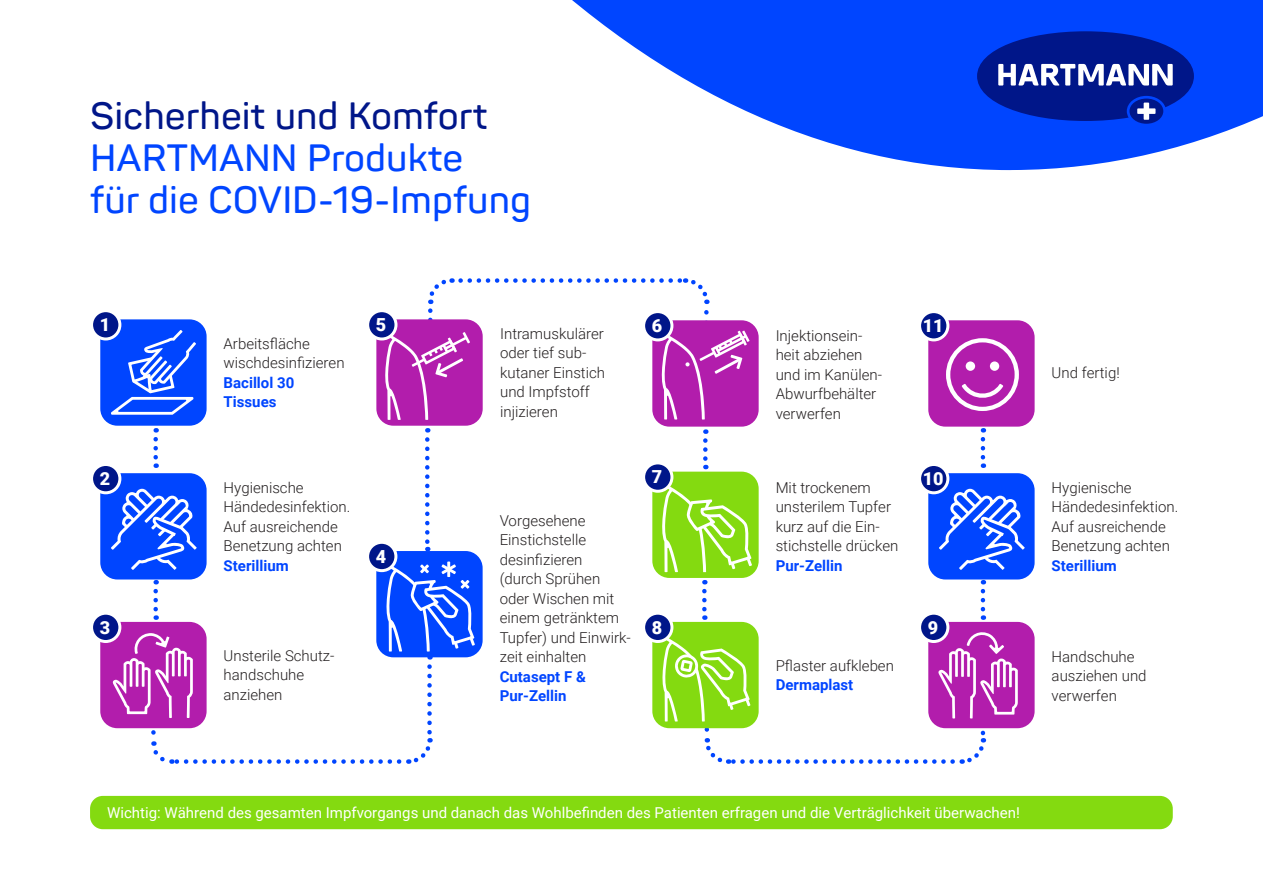
<style>
.page{position:relative;width:1263px;height:893px;background:#fff}
.page>*{position:absolute;margin:0;border:0;box-sizing:border-box;transform-origin:0 0}
.t1{font:600 37.5px/42px "Panton";color:#0045ff}
.t2{font:900 18px "Roboto";color:#fff}
.PH__Fließtext{font:300 15px/19.5px "Roboto";color:#231f20}
.PH__Fließtext-2{font:15px "Roboto";color:#fff}
.PH__Fließtext-3{font:700 15px/19.5px "Roboto";color:#0045ff}
.s1{color:#001689}
.s2{font-weight:700;color:#0045ff}
</style>
<div class="page">
<svg style="left:407px;top:667px;width:26px;height:97px"></svg>
<svg style="left:151px;top:741px;width:248px;height:23px"></svg>
<svg style="left:572px;top:0;width:691px;height:170px;fill:#0045ff"></svg>
<svg style="left:1129px;top:99px;width:34px;height:25px"></svg>
<svg style="left:977px;top:31px;width:217px;height:90px;background:#1d3aae"></svg>
<div style="left:100px;top:622px;width:107px;height:106px;background:#b21dac;border-radius:17px"></div>
<div style="left:92px;top:613px;width:28px;height:28px;background:#001689;border-radius:50%"></div>
<div style="left:90px;top:612px;width:31px;height:31px;border:3px solid #fff;border-radius:50%"></div>
<div style="left:100px;top:473px;width:107px;height:106px;background:#0045ff;border-radius:17px"></div>
<div style="left:928px;top:473px;width:106px;height:106px;background:#0045ff;border-radius:17px"></div>
<div style="left:92px;top:464px;width:28px;height:29px;background:#001689;border-radius:50%"></div>
<div style="left:90px;top:463px;width:31px;height:31px;border:3px solid #fff;border-radius:50%"></div>
<div style="left:919px;top:464px;width:29px;height:29px;background:#001689;border-radius:50%"></div>
<div style="left:918px;top:463px;width:31px;height:31px;border:3px solid #fff;border-radius:50%"></div>
<div style="left:100px;top:319px;width:107px;height:107px;background:#0045ff;border-radius:17px"></div>
<div style="left:92px;top:311px;width:28px;height:28px;background:#001689;border-radius:50%"></div>
<div style="left:90px;top:309px;width:31px;height:31px;border:3px solid #fff;border-radius:50%"></div>
<div style="left:928px;top:622px;width:106px;height:106px;background:#b21dac;border-radius:17px"></div>
<div style="left:919px;top:613px;width:29px;height:28px;background:#001689;border-radius:50%"></div>
<div style="left:918px;top:612px;width:31px;height:31px;border:3px solid #fff;border-radius:50%"></div>
<div style="left:928px;top:320px;width:106px;height:107px;background:#b21dac;border-radius:17px"></div>
<div style="left:919px;top:312px;width:29px;height:28px;background:#001689;border-radius:50%"></div>
<div style="left:918px;top:310px;width:31px;height:31px;border:3px solid #fff;border-radius:50%"></div>
<svg style="left:428px;top:278px;width:25px;height:41px"></svg>
<svg style="left:460px;top:278px;width:250px;height:26px"></svg>
<svg style="left:703px;top:440px;width:5px;height:29px"></svg>
<svg style="left:981px;top:439px;width:4px;height:29px"></svg>
<svg style="left:425px;top:439px;width:4px;height:112px"></svg>
<svg style="left:153px;top:439px;width:5px;height:29px"></svg>
<svg style="left:981px;top:591px;width:4px;height:29px"></svg>
<svg style="left:702px;top:591px;width:5px;height:29px"></svg>
<svg style="left:153px;top:591px;width:5px;height:29px"></svg>
<svg style="left:111px;top:330px;width:85px;height:85px"></svg>
<svg style="left:111px;top:489px;width:86px;height:81px"></svg>
<svg style="left:939px;top:489px;width:86px;height:81px"></svg>
<svg style="left:113px;top:633px;width:80px;height:99px"></svg>
<svg style="left:946px;top:338px;width:73px;height:73px"></svg>
<div style="left:90px;top:796px;width:1083px;height:33px;background:#84da10;border-radius:13px"></div>
<div style="left:376px;top:551px;width:107px;height:106px;background:#0045ff;border-radius:17px"></div>
<hr style="left:447px;top:561px;width:3px;height:16px;background:#fff">
<svg style="left:383px;top:563px;width:92px;height:97px"></svg>
<div style="left:368px;top:542px;width:28px;height:29px;background:#001689;border-radius:50%"></div>
<div style="left:366px;top:541px;width:31px;height:31px;border:3px solid #fff;border-radius:50%"></div>
<div style="left:652px;top:472px;width:107px;height:106px;background:#84da10;border-radius:17px"></div>
<svg style="left:661px;top:483px;width:91px;height:89px"></svg>
<div style="left:644px;top:463px;width:28px;height:28px;background:#001689;border-radius:50%"></div>
<div style="left:642px;top:461px;width:31px;height:32px;border:3px solid #fff;border-radius:50%"></div>
<div style="left:376px;top:319px;width:107px;height:107px;background:#b21dac;border-radius:17px"></div>
<svg style="left:382px;top:327px;width:88px;height:93px"></svg>
<div style="left:368px;top:311px;width:28px;height:28px;background:#001689;border-radius:50%"></div>
<div style="left:366px;top:309px;width:31px;height:31px;border:3px solid #fff;border-radius:50%"></div>
<div style="left:652px;top:320px;width:107px;height:107px;background:#b21dac;border-radius:17px"></div>
<svg style="left:659px;top:312px;width:90px;height:107px"></svg>
<div style="left:644px;top:312px;width:28px;height:28px;background:#001689;border-radius:50%"></div>
<div style="left:642px;top:310px;width:31px;height:31px;border:3px solid #fff;border-radius:50%"></div>
<div style="left:652px;top:622px;width:107px;height:106px;background:#84da10;border-radius:17px"></div>
<svg style="left:659px;top:629px;width:359px;height:135px"></svg>
<div style="left:644px;top:613px;width:28px;height:28px;background:#001689;border-radius:50%"></div>
<div style="left:642px;top:612px;width:31px;height:31px;border:3px solid #fff;border-radius:50%"></div>
<p class="t1" style="left:90px;top:95px;width:442px"><span class="s1">Sicherheit und Komfort<br></span>HARTMANN Produkte<br>für die COVID-19-Impfung</p>
<p class="t2" style="left:100px;top:312px;width:12px">1</p>
<p class="PH__Fließtext" style="left:224px;top:333px;width:122px">Arbeitsfläche wischdesinfizieren</p>
<p class="PH__Fließtext-3" style="left:224px;top:372px;width:72px">Bacillol 30<br>Tissues</p>
<p class="t2" style="left:376px;top:312px;width:12px">5</p>
<p class="t2" style="left:652px;top:313px;width:12px">6</p>
<p class="PH__Fließtext" style="left:500px;top:323px;width:106px">Intramuskulärer oder tief sub&shy;kutaner Einstich und Impfstoff injizieren</p>
<p class="PH__Fließtext" style="left:776px;top:325px;width:108px">Injektionsein&shy;heit abziehen und im Kanülen-<br>Abwurfbehälter verwerfen</p>
<p class="t2" style="left:923px;top:313px;width:22px">11</p>
<p class="t2" style="left:652px;top:464px;width:12px">7</p>
<p class="t2" style="left:100px;top:466px;width:12px">2</p>
<p class="t2" style="left:923px;top:466px;width:22px">10</p>
<p class="PH__Fließtext" style="left:776px;top:477px;width:124px">Mit trockenem unsterilem Tupfer kurz auf die Ein&shy;stichstelle drücken<br><span class="s2">Pur-Zellin</span></p>
<p class="PH__Fließtext" style="left:224px;top:477px;width:128px">Hygienische<br>Händedesinfektion.<br>Auf ausreichende<br>Benetzung achten</p>
<p class="PH__Fließtext-3" style="left:224px;top:555px;width:67px">Sterillium</p>
<p class="PH__Fließtext" style="left:500px;top:510px;width:133px">Vorgesehene<br>Einstichstelle desinfizieren<br>(durch Sprühen oder Wischen mit einem getränktem<br>Tupfer) und Einwirk&shy;zeit einhalten</p>
<p class="PH__Fließtext-3" style="left:500px;top:666px;width:88px">Cutasept F &amp;<br>Pur-Zellin</p>
<p class="t2" style="left:376px;top:544px;width:12px">4</p>
<p class="t2" style="left:100px;top:615px;width:12px">3</p>
<p class="t2" style="left:652px;top:615px;width:12px">8</p>
<p class="t2" style="left:928px;top:615px;width:12px">9</p>
<p class="PH__Fließtext" style="left:224px;top:645px;width:112px">Unsterile Schutz&shy;handschuhe anziehen</p>
<p class="PH__Fließtext" style="left:776px;top:655px;width:120px">Pflaster aufkleben</p>
<p class="PH__Fließtext-3" style="left:776px;top:674px;width:79px">Dermaplast</p>
<p class="PH__Fließtext" style="left:1051px;top:362px;width:70px">Und fertig!</p>
<p class="PH__Fließtext" style="left:1051px;top:477px;width:128px">Hygienische<br>Händedesinfektion.<br>Auf ausreichende<br>Benetzung achten</p>
<p class="PH__Fließtext-3" style="left:1051px;top:555px;width:67px">Sterillium</p>
<p class="PH__Fließtext" style="left:1051px;top:646px;width:96px">Handschuhe ausziehen und verwerfen</p>
<p class="PH__Fließtext-2" style="left:107px;top:802px;width:914px">Wichtig: Während des gesamten Impfvorgangs und danach das Wohlbefinden des Patienten erfragen und die Verträglichkeit überwachen!</p>
</div>
